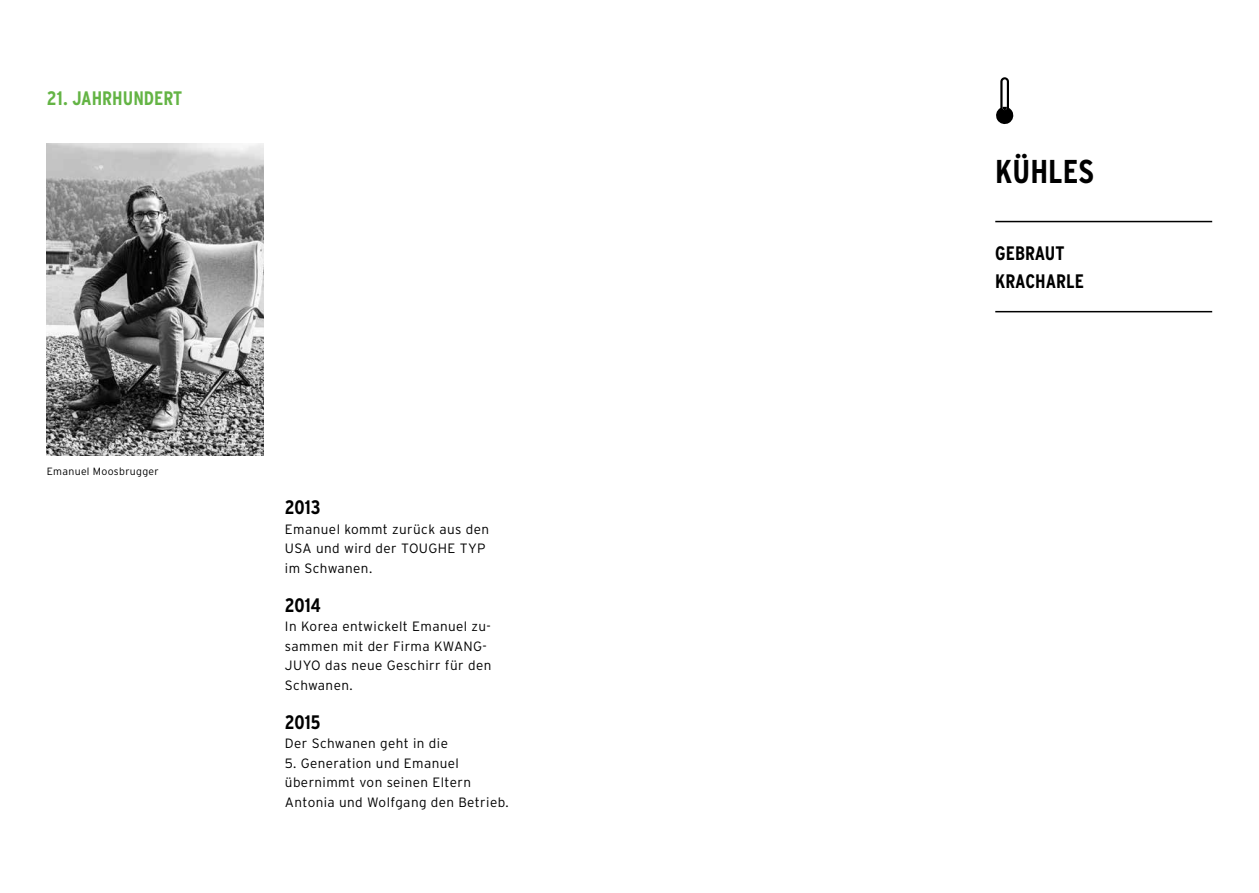
<style>
.page{position:relative;width:1259px;height:893px;background:#fff}
.page>*{position:absolute;margin:0;border:0;box-sizing:border-box;transform-origin:0 0}
.t1{font:700 condensed 33px "Interstate";color:#000}
.t2{font:700 condensed 19.5px/27px "Interstate";color:#000}
.t3{font:700 condensed 19.5px "Interstate";color:#64b445}
.t4{font:300 13.5px/19.5px "Interstate";letter-spacing:.03em;color:#000}
.t5{font:300 10.5px "Interstate";letter-spacing:.03em;color:#000}
</style>
<div class="page">
<hr style="left:995px;top:221px;width:217px;height:1px;background:#000">
<hr style="left:995px;top:311px;width:217px;height:1px;background:#000">
<img style="left:47px;top:144px;width:217px;height:312px">
<svg style="left:996px;top:77px;width:18px;height:47px"></svg>
<h2 class="t3" style="left:47px;top:86px;width:137px">21. JAHRHUNDERT</h2>
<p class="t5" style="left:47px;top:465px;width:114px">Emanuel Moosbrugger</p>
<h2 class="t2" style="left:285px;top:494px;width:37px">2013</h2>
<p class="t4" style="left:285px;top:519px;width:206px">Emanuel kommt zurück aus den<br>USA und wird der TOUGHE TYP im Schwanen.</p>
<h2 class="t2" style="left:285px;top:591px;width:37px">2014</h2>
<p class="t4" style="left:285px;top:616px;width:208px">In Korea entwickelt Emanuel zu&shy;sammen mit der Firma KWANG-<br>JUYO das neue Geschirr für den<br>Schwanen.</p>
<h2 class="t2" style="left:285px;top:708px;width:37px">2015</h2>
<p class="t4" style="left:285px;top:733px;width:164px">Der Schwanen geht in die</p>
<p class="t4" style="left:285px;top:753px;width:225px">5. Generation und Emanuel übernimmt von seinen Eltern<br>Antonia und Wolfgang den Betrieb.</p>
<h1 class="t1" style="left:995px;top:151px;width:100px">KÜHLES</h1>
<h2 class="t2" style="left:995px;top:240px;width:90px">GEBRAUT<br>KRACHARLE</h2>
</div>
